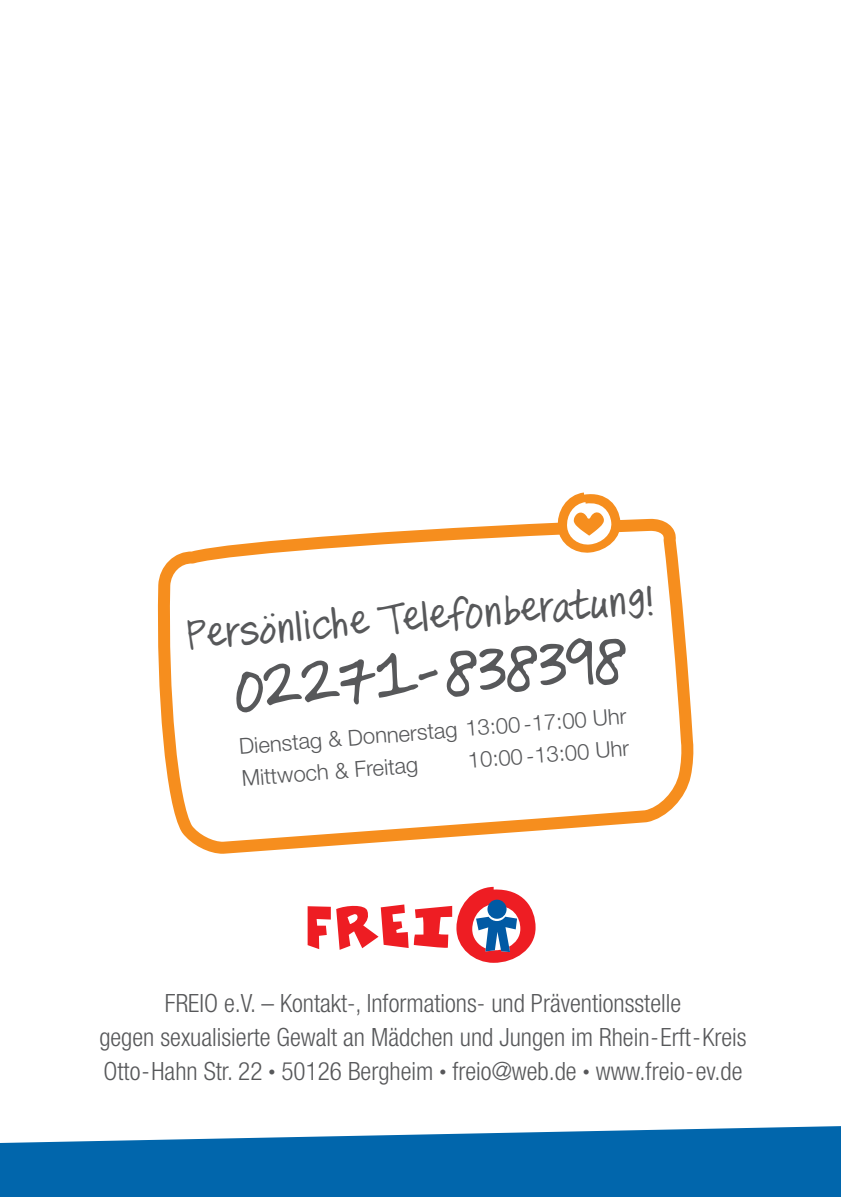
<style>
.page{position:relative;width:841px;height:1197px;background:#fff}
.page>*{position:absolute;margin:0;border:0;box-sizing:border-box;transform-origin:0 0}
.t1{font:72.6px "All That Matters";color:#57585a}
.t2{font:44.4px "All That Matters";color:#57585a}
.t3{font:300 condensed 25.2px/33.8px "Helvetica Neue LT Std";color:#57585a;text-align:center}
.t4{font:300 22px/31px "Helvetica Neue LT Std";color:#57585a}
.s1{font-size:14px}
</style>
<div class="page">
<svg style="left:0;top:1126px;width:841px;height:71px;background:#1f78b5"></svg>
<svg style="left:307px;top:904px;width:101px;height:46px"></svg>
<svg style="left:414px;top:887px;width:121px;height:76px"></svg>
<div style="left:487px;top:899px;width:19px;height:20px;background:#015aa4;border-radius:50%"></div>
<svg style="left:157px;top:521px;width:537px;height:327px"></svg>
<svg style="left:556px;top:492px;width:66px;height:62px"></svg>
<svg style="left:278px;top:618px;width:16px;height:25px"></svg>
<svg style="left:485px;top:602px;width:16px;height:25px"></svg>
<svg style="left:590px;top:585px;width:63px;height:34px"></svg>
<svg style="left:417px;top:668px;width:22px;height:12px"></svg>
<h2 class="t2" style="left:295px;top:604px;width:188px;rotate:-4deg">liche Telefo</h2>
<h2 class="t2" style="left:502px;top:588px;width:89px;rotate:-4deg">berat</h2>
<h2 class="t2" style="left:187px;top:613px;width:89px;rotate:-4deg">Persö</h2>
<h1 class="t1" style="left:231px;top:652px;width:395px;rotate:-5deg">o2271 838398</h1>
<p class="t4" style="left:238px;top:732px;width:390px;rotate:-5deg">Dienstag &amp; Donnerstag 13:00 -17:00 Uhr<br>Mittwoch &amp; Freitag</p>
<p class="t4" style="left:466px;top:745px;width:163px;rotate:-5deg">10:00 -13:00 Uhr</p>
<p class="t3" style="left:99px;top:986px;width:649px">FREIO e.V. – Kontakt-, Informations- und Präventionsstelle<br>gegen sexualisierte Gewalt an Mädchen und Jungen im Rhein-Erft-Kreis<br>Otto-Hahn Str. 22 <span class="s1">•</span> 50126 Bergheim <span class="s1">•</span> freio@web.de <span class="s1">•</span> www.freio-ev.de</p>
</div>
